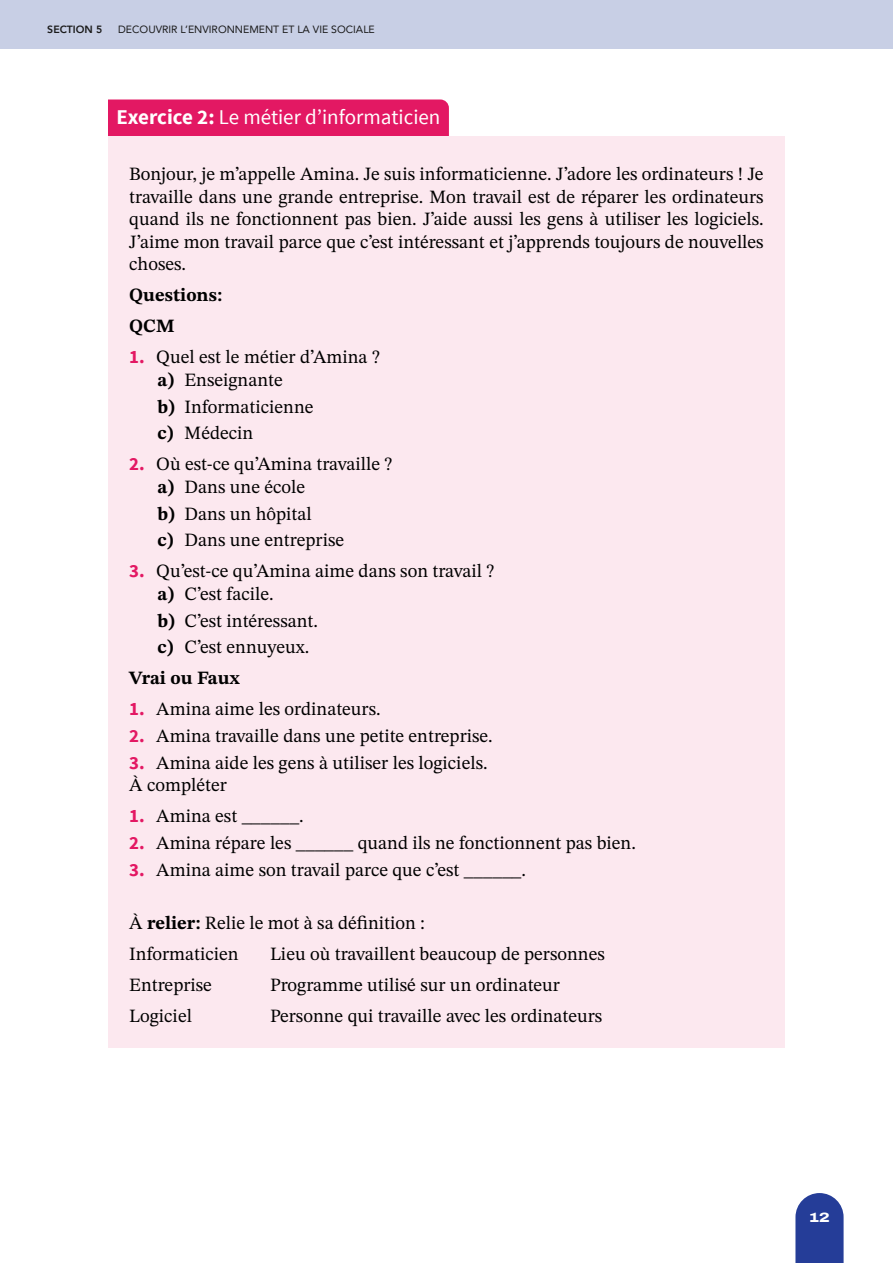
<style>
.page{position:relative;width:893px;height:1263px;background:#fff}
.page>*{position:absolute;margin:0;border:0;box-sizing:border-box;transform-origin:0 0}
.Activity{font:21px "Source Sans Pro";color:#fff}
.Activity_Body{font:18.75px/22.5px "STIX Two Text";color:#000;text-align:justify}
.Activity_Questions_2{font:18.75px "STIX Two Text";color:#000}
.Activity_questions_Sub_copy{font:18.75px "STIX Two Text";color:#000}
.Activity_Body-2{font:700 18.75px "STIX Two Text";color:#000}
.t1{font:800 13.5px "Archivo Expanded";color:#fff}
.t2{font:10.5px "Avenir";color:#1a1a1a}
.t3{font:800 10.5px "Avenir";color:#1a1a1a}
.s1{font-weight:700}
.s2{font-family:"Source Sans Pro";font-weight:700;color:#e31863}
</style>
<div class="page">
<div style="left:0;top:0;width:893px;height:49px;background:#c8cfe5"></div>
<svg style="left:795px;top:1193px;width:49px;height:70px;background:#394ea1"></svg>
<div style="left:108px;top:99px;width:341px;height:38px;background:#e31863"></div>
<div style="left:108px;top:137px;width:677px;height:159px;background:#fce8ef"></div>
<div style="left:108px;top:289px;width:677px;height:69px;background:#fce8ef"></div>
<div style="left:108px;top:342px;width:677px;height:69px;background:#fce8ef"></div>
<div style="left:108px;top:396px;width:677px;height:69px;background:#fce8ef"></div>
<div style="left:108px;top:449px;width:677px;height:70px;background:#fce8ef"></div>
<div style="left:108px;top:503px;width:677px;height:69px;background:#fce8ef"></div>
<div style="left:108px;top:556px;width:677px;height:70px;background:#fce8ef"></div>
<div style="left:108px;top:610px;width:677px;height:69px;background:#fce8ef"></div>
<div style="left:108px;top:641px;width:677px;height:69px;background:#fce8ef"></div>
<div style="left:108px;top:684px;width:677px;height:57px;background:#fce8ef"></div>
<div style="left:108px;top:738px;width:677px;height:57px;background:#fce8ef"></div>
<div style="left:108px;top:791px;width:677px;height:57px;background:#fce8ef"></div>
<div style="left:108px;top:845px;width:677px;height:57px;background:#fce8ef"></div>
<div style="left:108px;top:886px;width:677px;height:69px;background:#fce8ef"></div>
<div style="left:108px;top:948px;width:677px;height:69px;background:#fce8ef"></div>
<div style="left:108px;top:979px;width:677px;height:69px;background:#fce8ef"></div>
<p class="t3" style="left:47px;top:21px;width:57px">SECTION 5</p>
<p class="t2" style="left:118px;top:21px;width:258px">DECOUVRIR L’ENVIRONNEMENT ET LA VIE SOCIALE</p>
<p class="Activity" style="left:117px;top:104px;width:325px"><span class="s1">Exercice 2:</span> Le métier d’informaticien</p>
<p class="Activity_Body" style="left:129px;top:163px;width:636px">Bonjour, je m’appelle Amina. Je suis informaticienne. J’adore les ordinateurs ! Je travaille dans une grande entreprise. Mon travail est de réparer les ordinateurs quand ils ne fonctionnent pas bien. J’aide aussi les gens à utiliser les logiciels.<br>J’aime mon travail parce que c’est intéressant et j’apprends toujours de nouvelles choses.</p>
<p class="Activity_Body-2" style="left:129px;top:282px;width:94px">Questions:</p>
<p class="Activity_Body-2" style="left:129px;top:313px;width:47px">QCM</p>
<p class="Activity_Questions_2" style="left:129px;top:344px;width:252px"><span class="s2">1.</span> Quel est le métier d’Amina ?</p>
<p class="Activity_questions_Sub_copy" style="left:158px;top:366px;width:127px"><span class="s1">a)</span> Enseignante</p>
<p class="Activity_questions_Sub_copy" style="left:158px;top:393px;width:157px"><span class="s1">b)</span> Informaticienne</p>
<p class="Activity_questions_Sub_copy" style="left:158px;top:420px;width:97px"><span class="s1">c)</span> Médecin</p>
<p class="Activity_Questions_2" style="left:129px;top:451px;width:264px"><span class="s2">2.</span> Où est-ce qu’Amina travaille ?</p>
<p class="Activity_questions_Sub_copy" style="left:158px;top:473px;width:149px"><span class="s1">a)</span> Dans une école</p>
<p class="Activity_questions_Sub_copy" style="left:158px;top:500px;width:156px"><span class="s1">b)</span> Dans un hôpital</p>
<p class="Activity_questions_Sub_copy" style="left:158px;top:527px;width:188px"><span class="s1">c)</span> Dans une entreprise</p>
<p class="Activity_Questions_2" style="left:129px;top:558px;width:367px"><span class="s2">3.</span> Qu’est-ce qu’Amina aime dans son travail ?</p>
<p class="Activity_questions_Sub_copy" style="left:158px;top:580px;width:118px"><span class="s1">a)</span> C’est facile.</p>
<p class="Activity_questions_Sub_copy" style="left:158px;top:607px;width:162px"><span class="s1">b)</span> C’est intéressant.</p>
<p class="Activity_questions_Sub_copy" style="left:158px;top:634px;width:153px"><span class="s1">c)</span> C’est ennuyeux.</p>
<p class="Activity_Body-2" style="left:129px;top:665px;width:112px">Vrai ou Faux</p>
<p class="Activity_Questions_2" style="left:129px;top:696px;width:253px"><span class="s2">1.</span> Amina aime les ordinateurs.</p>
<p class="Activity_Questions_2" style="left:129px;top:722px;width:365px"><span class="s2">2.</span> Amina travaille dans une petite entreprise.</p>
<p class="Activity_Questions_2" style="left:129px;top:749px;width:360px"><span class="s2">3.</span> Amina aide les gens à utiliser les logiciels.</p>
<p class="Activity_Body" style="left:129px;top:774px;width:99px">À compléter</p>
<p class="Activity_Questions_2" style="left:129px;top:803px;width:176px"><span class="s2">1.</span> Amina est ______.</p>
<p class="Activity_Questions_2" style="left:129px;top:829px;width:508px"><span class="s2">2.</span> Amina répare les ______ quand ils ne fonctionnent pas bien.</p>
<p class="Activity_Questions_2" style="left:129px;top:856px;width:398px"><span class="s2">3.</span> Amina aime son travail parce que c’est ______.</p>
<p class="Activity_Body" style="left:129px;top:912px;width:297px">À <span class="s1">relier:</span> Relie le mot à sa définition :</p>
<p class="Activity_Body" style="left:129px;top:943px;width:111px">Informaticien</p>
<p class="Activity_Body" style="left:270px;top:943px;width:336px">Lieu où travaillent beaucoup de personnes</p>
<p class="Activity_Body" style="left:129px;top:974px;width:84px">Entreprise</p>
<p class="Activity_Body" style="left:270px;top:974px;width:291px">Programme utilisé sur un ordinateur</p>
<p class="Activity_Body" style="left:129px;top:1005px;width:64px">Logiciel</p>
<p class="Activity_Body" style="left:270px;top:1005px;width:334px">Personne qui travaille avec les ordinateurs</p>
<p class="t1" style="left:809px;top:1207px;width:22px">12</p>
</div>
